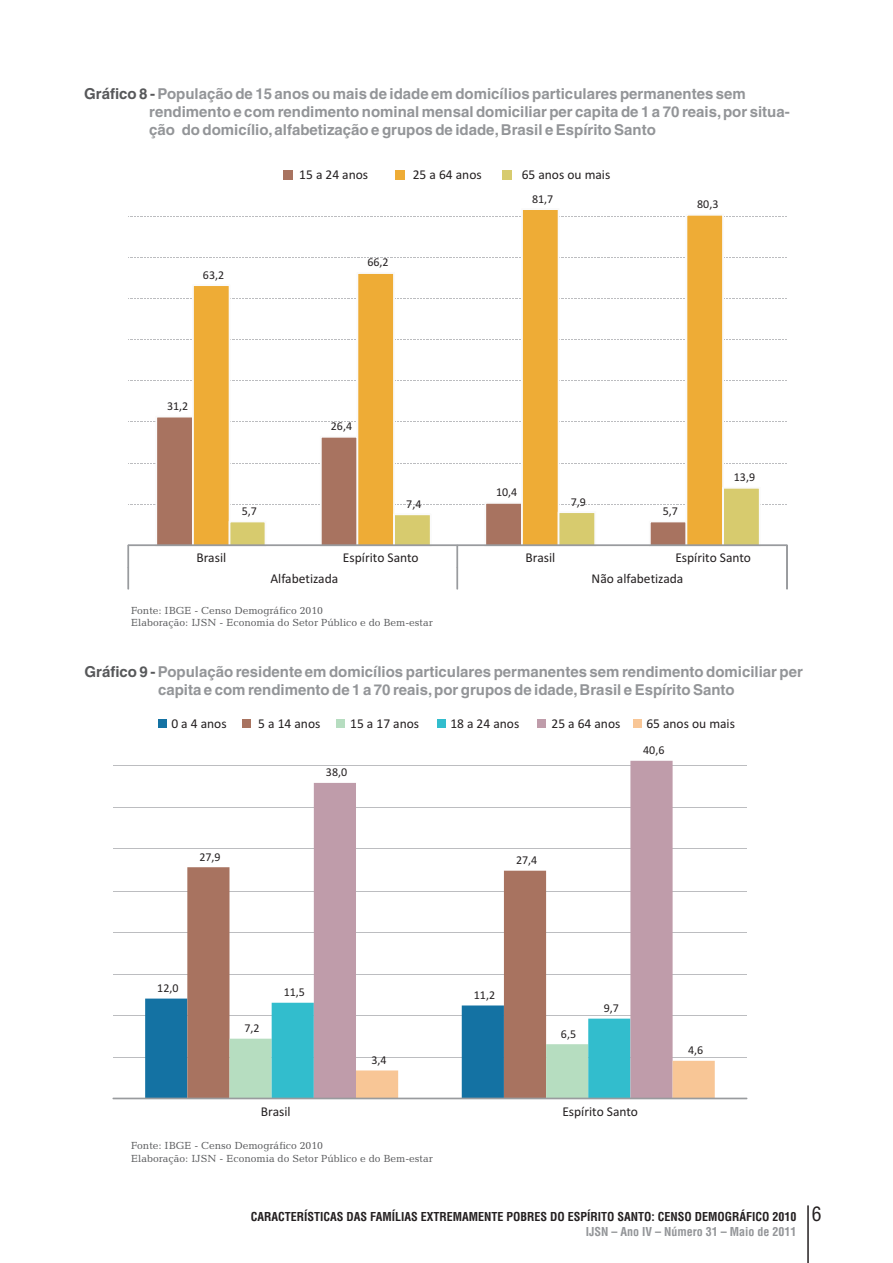
<style>
.page{position:relative;width:893px;height:1263px;background:#fff}
.page>*{position:absolute;margin:0;border:0;box-sizing:border-box;transform-origin:0 0}
.t1{font:700 15px/17.9px "Helvetica LT";color:#939598}
.t2{font:13.5px "Calibri";color:#231f20}
.t3{font:12px "Calibri";color:#231f20}
.t4{font:700 condensed 12px "Helvetica LT";color:#231f20}
.t5{font:700 condensed 12px "Helvetica LT";color:#939598}
.t6{font:10.5px/12.6px "Candida BT";color:#57585a}
.s1{color:#57585a}
.s2{font-weight:400;font-size:19.5px}
</style>
<div class="page">
<hr style="left:808px;top:1205px;width:1px;height:58px;background:#231f20">
<svg style="left:113px;top:807px;width:634px;height:1px"></svg>
<svg style="left:113px;top:848px;width:634px;height:1px"></svg>
<svg style="left:113px;top:891px;width:634px;height:1px"></svg>
<svg style="left:113px;top:932px;width:634px;height:1px"></svg>
<svg style="left:113px;top:974px;width:634px;height:1px"></svg>
<svg style="left:187px;top:867px;width:127px;height:131px"></svg>
<svg style="left:314px;top:761px;width:359px;height:237px"></svg>
<svg style="left:128px;top:216px;width:659px;height:1px"></svg>
<svg style="left:128px;top:257px;width:659px;height:1px"></svg>
<svg style="left:128px;top:298px;width:659px;height:1px"></svg>
<svg style="left:128px;top:339px;width:659px;height:1px"></svg>
<svg style="left:128px;top:380px;width:659px;height:1px"></svg>
<svg style="left:128px;top:421px;width:659px;height:1px"></svg>
<svg style="left:128px;top:463px;width:659px;height:1px"></svg>
<svg style="left:155px;top:417px;width:37px;height:70px;background:#ad7b69"></svg>
<svg style="left:192px;top:210px;width:532px;height:277px"></svg>
<svg style="left:127px;top:487px;width:661px;height:103px"></svg>
<div style="left:283px;top:170px;width:10px;height:10px;background:#a87360"></div>
<div style="left:395px;top:170px;width:9px;height:10px;background:#eeac36"></div>
<div style="left:503px;top:170px;width:9px;height:10px;background:#d7cb6e"></div>
<div style="left:159px;top:719px;width:8px;height:8px;background:#1472a3"></div>
<div style="left:336px;top:719px;width:8px;height:8px;background:#b6ddc0"></div>
<div style="left:242px;top:719px;width:9px;height:8px;background:#a87360"></div>
<div style="left:437px;top:719px;width:8px;height:8px;background:#32bdcd"></div>
<div style="left:537px;top:719px;width:9px;height:8px;background:#bf9caa"></div>
<div style="left:633px;top:719px;width:8px;height:8px;background:#f8c696"></div>
<svg style="left:112px;top:998px;width:636px;height:101px"></svg>
<p class="t1" style="left:149px;top:86px;width:642px;text-indent:-65px"><span class="s1">Gráfico 8 -</span> População de 15 anos ou mais de idade em domicílios particulares permanentes sem rendimento e com rendimento nominal mensal domiciliar per capita de 1 a 70 reais,por situa&shy;ção do domicílio,alfabetização e grupos de idade,Brasil e Espírito Santo</p>
<p class="t3" style="left:203px;top:270px;width:23px">63,2</p>
<p class="t2" style="left:299px;top:169px;width:70px">15 a 24 anos</p>
<p class="t2" style="left:413px;top:169px;width:70px">25 a 64 anos</p>
<p class="t2" style="left:522px;top:169px;width:90px">65 anos ou mais</p>
<p class="t3" style="left:367px;top:257px;width:23px">66,2</p>
<p class="t3" style="left:532px;top:194px;width:23px">81,7</p>
<p class="t3" style="left:697px;top:199px;width:23px">80,3</p>
<p class="t3" style="left:167px;top:401px;width:23px">31,2</p>
<p class="t3" style="left:331px;top:421px;width:23px">26,4</p>
<p class="t3" style="left:242px;top:506px;width:17px">5,7</p>
<p class="t3" style="left:496px;top:487px;width:23px">10,4</p>
<p class="t3" style="left:406px;top:499px;width:17px">7,4</p>
<p class="t3" style="left:571px;top:497px;width:17px">7,9</p>
<p class="t3" style="left:663px;top:506px;width:17px">5,7</p>
<p class="t3" style="left:734px;top:472px;width:23px">13,9</p>
<p class="t2" style="left:197px;top:552px;width:31px">Brasil</p>
<p class="t2" style="left:343px;top:552px;width:77px">Espírito Santo</p>
<p class="t2" style="left:526px;top:552px;width:31px">Brasil</p>
<p class="t2" style="left:675px;top:552px;width:77px">Espírito Santo</p>
<p class="t2" style="left:270px;top:573px;width:69px">Alfabetizada</p>
<p class="t2" style="left:592px;top:573px;width:93px">Não alfabetizada</p>
<p class="t6" style="left:131px;top:605px;width:303px">Fonte: IBGE - Censo Demográfico 2010<br>Elaboração: IJSN - Economia do Setor Público e do Bem-estar</p>
<p class="t1" style="left:85px;top:664px;width:720px;text-align:center"><span class="s1">Gráfico 9 -</span> População residente em domicílios particulares permanentes sem rendimento domiciliar per capita e com rendimento de 1 a 70 reais,por grupos de idade,Brasil e Espírito Santo</p>
<p class="t2" style="left:171px;top:718px;width:57px">0 a 4 anos</p>
<p class="t2" style="left:258px;top:717px;width:64px">5 a 14 anos</p>
<p class="t2" style="left:350px;top:717px;width:70px">15 a 17 anos</p>
<p class="t2" style="left:450px;top:718px;width:70px">18 a 24 anos</p>
<p class="t2" style="left:551px;top:718px;width:70px">25 a 64 anos</p>
<p class="t2" style="left:646px;top:718px;width:90px">65 anos ou mais</p>
<p class="t3" style="left:326px;top:767px;width:23px">38,0</p>
<p class="t3" style="left:199px;top:852px;width:23px">27,9</p>
<p class="t3" style="left:516px;top:855px;width:23px">27,4</p>
<p class="t3" style="left:643px;top:745px;width:23px">40,6</p>
<p class="t3" style="left:157px;top:983px;width:23px">12,0</p>
<p class="t3" style="left:244px;top:1023px;width:17px">7,2</p>
<p class="t3" style="left:284px;top:987px;width:23px">11,5</p>
<p class="t3" style="left:372px;top:1055px;width:17px">3,4</p>
<p class="t3" style="left:474px;top:990px;width:23px">11,2</p>
<p class="t3" style="left:561px;top:1029px;width:17px">6,5</p>
<p class="t3" style="left:604px;top:1003px;width:17px">9,7</p>
<p class="t2" style="left:261px;top:1105px;width:31px">Brasil</p>
<p class="t2" style="left:562px;top:1105px;width:77px">Espírito Santo</p>
<p class="t6" style="left:131px;top:1140px;width:303px">Fonte: IBGE - Censo Demográfico 2010<br>Elaboração: IJSN - Economia do Setor Público e do Bem-estar</p>
<p class="t3" style="left:688px;top:1045px;width:17px">4,6</p>
<p class="t4" style="left:251px;top:1211px;width:572px">CARACTERÍSTICAS DAS FAMÍLIAS EXTREMAMENTE POBRES DO ESPÍRITO SANTO: CENSO DEMOGRÁFICO 2010 <span class="s2">6</span></p>
<p class="t5" style="left:586px;top:1227px;width:212px">IJSN – Ano IV – Número 31 – Maio de 2011</p>
</div>
